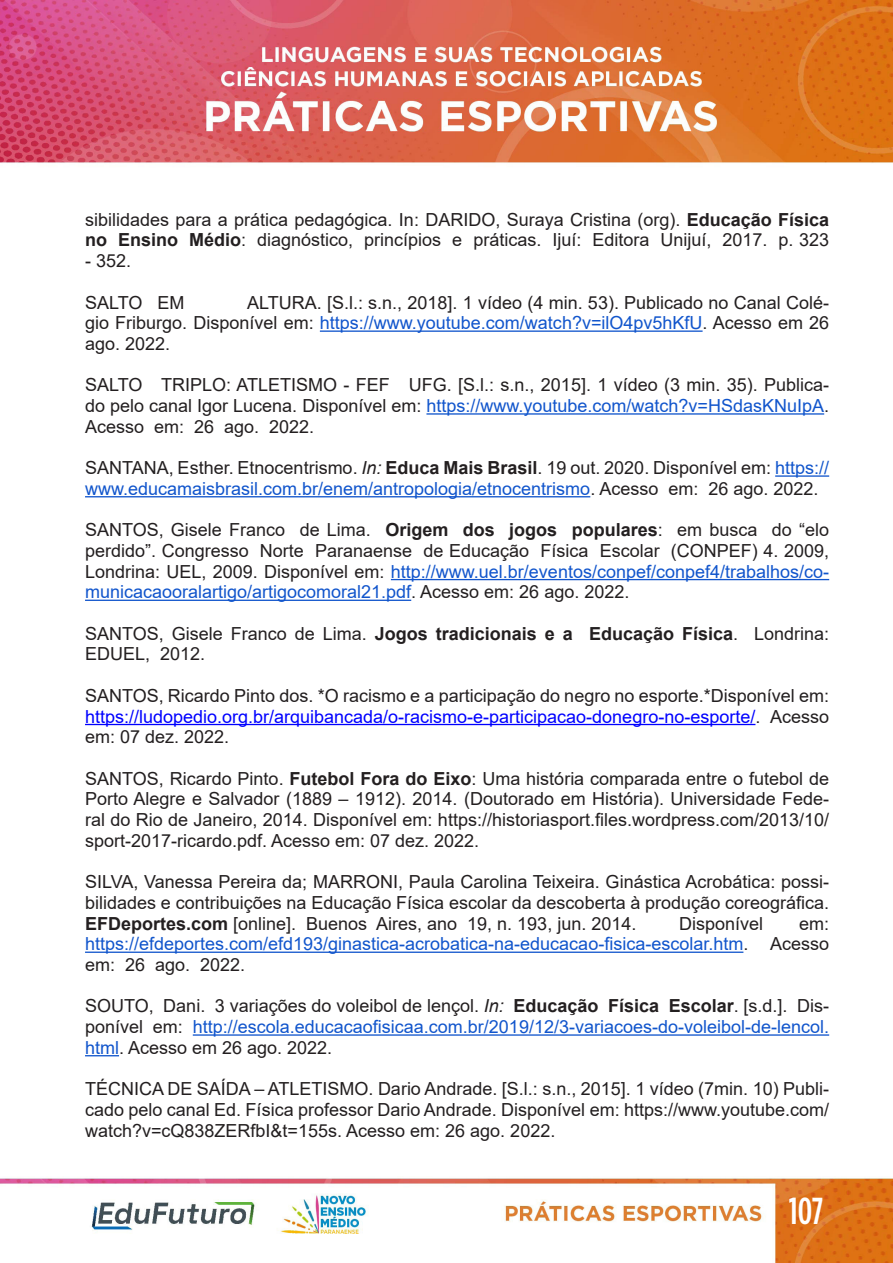
<style>
.page{position:relative;width:893px;height:1263px;background:#fff}
.page>*{position:absolute;margin:0;border:0;box-sizing:border-box;transform-origin:0 0}
.t1{font:500 37.5px "Gotham Condensed";color:#fff}
.t2{font:18px/20.7px "Arial";color:#231f20;text-align:justify}
.t3{font:18px/20.7px "Arial";color:#15c;text-align:justify}
.s1{font-weight:700}
.s2{color:#15c}
.s3{font-style:italic}
.s4{color:#00f}
.s5{color:#231f20}
.s6{font-style:italic;color:#231f20}
.s7{font-weight:700;color:#231f20}
</style>
<div class="page">
<img style="left:0;top:0;width:893px;height:1263px">
<hr style="left:320px;top:330px;width:383px;height:2px;background:#15c">
<hr style="left:426px;top:413px;width:398px;height:2px;background:#15c">
<hr style="left:775px;top:475px;width:54px;height:2px;background:#15c">
<hr style="left:85px;top:496px;width:505px;height:1px;background:#15c">
<hr style="left:391px;top:579px;width:438px;height:1px;background:#15c">
<hr style="left:85px;top:600px;width:326px;height:1px;background:#15c">
<hr style="left:85px;top:724px;width:670px;height:1px;background:#00f">
<hr style="left:85px;top:951px;width:658px;height:2px;background:#15c">
<hr style="left:193px;top:1034px;width:636px;height:2px;background:#15c">
<hr style="left:85px;top:1055px;width:34px;height:1px;background:#15c">
<p class="t2" style="left:85px;top:209px;width:746px">sibilidades para a prática pedagógica. In: DARIDO, Suraya Cristina (org). <span class="s1">Educação Física no Ensino Médio</span>: diagnóstico, princípios e práticas. Ijuí: Editora Unijuí, 2017. p. 323</p>
<p class="t2" style="left:85px;top:250px;width:48px">- 352.</p>
<p class="t2" style="left:85px;top:292px;width:101px">SALTO EM</p>
<p class="t2" style="left:85px;top:292px;width:746px;text-indent:162px">ALTURA. [S.l.: s.n., 2018]. 1 vídeo (4 min. 53). Publicado no Canal Colé&shy;gio Friburgo. Disponível em: <span class="s2">https://www.youtube.com/watch?v=ilO4pv5hKfU</span>. Acesso em 26 ago. 2022.</p>
<p class="t2" style="left:85px;top:375px;width:746px">SALTO TRIPLO: ATLETISMO - FEF UFG. [S.l.: s.n., 2015]. 1 vídeo (3 min. 35). Publica&shy;do pelo canal Igor Lucena. Disponível em: <span class="s2">https://www.youtube.com/watch?v=HSdasKNuIpA</span>.<br>Acesso em: 26 ago. 2022.</p>
<p class="t2" style="left:85px;top:457px;width:746px">SANTANA, Esther. Etnocentrismo. <span class="s3">In:</span> <span class="s1">Educa Mais Brasil</span>. 19 out. 2020. Disponível em: <span class="s2">https:// www.educamaisbrasil.com.br/enem/antropologia/etnocentrismo</span>. Acesso em: 26 ago. 2022.</p>
<p class="t2" style="left:85px;top:519px;width:746px">SANTOS, Gisele Franco de Lima. <span class="s1">Origem dos jogos populares</span>: em busca do “elo perdido”. Congresso Norte Paranaense de Educação Física Escolar (CONPEF) 4. 2009, Londrina: UEL, 2009. Disponível em: <span class="s2">http://www.uel.br/eventos/conpef/conpef4/trabalhos/co&shy;municacaooralartigo/artigocomoral21.pdf</span>. Acesso em: 26 ago. 2022.</p>
<p class="t2" style="left:85px;top:623px;width:746px">SANTOS, Gisele Franco de Lima. <span class="s1">Jogos tradicionais e a Educação Física</span>. Londrina:<br>EDUEL, 2012.</p>
<p class="t2" style="left:85px;top:685px;width:746px">SANTOS, Ricardo Pinto dos. *O racismo e a participação do negro no esporte.*Disponível em: <span class="s4">https://ludopedio.org.br/arquibancada/o-racismo-e-participacao-donegro-no-esporte/</span>. Acesso em: 07 dez. 2022.</p>
<p class="t2" style="left:85px;top:768px;width:746px">SANTOS, Ricardo Pinto. <span class="s1">Futebol Fora do Eixo</span>: Uma história comparada entre o futebol de Porto Alegre e Salvador (1889 – 1912). 2014. (Doutorado em História). Universidade Fede&shy;ral do Rio de Janeiro, 2014. Disponível em: https://historiasport.files.wordpress.com/2013/10/ sport-2017-ricardo.pdf. Acesso em: 07 dez. 2022.</p>
<p class="t2" style="left:85px;top:871px;width:746px">SILVA, Vanessa Pereira da; MARRONI, Paula Carolina Teixeira. Ginástica Acrobática: possi&shy;bilidades e contribuições na Educação Física escolar da descoberta à produção coreográfica.<br><span class="s1">EFDeportes.com</span> [online]. Buenos Aires, ano 19, n. 193, jun. 2014.</p>
<p class="t2" style="left:679px;top:913px;width:86px">Disponível</p>
<p class="t3" style="left:85px;top:913px;width:746px;text-indent:714px"><span class="s5">em: </span>https://efdeportes.com/efd193/ginastica-acrobatica-na-educacao-fisica-escolar.htm<span class="s5">. Acesso em: 26 ago. 2022.</span></p>
<p class="t3" style="left:85px;top:996px;width:746px"><span class="s5">SOUTO, Dani. 3 variações do voleibol de lençol.</span> <span class="s6">In:</span> <span class="s7">Educação Física Escolar</span><span class="s5">. [s.d.]. Dis&shy;ponível em:</span> http://escola.educacaofisicaa.com.br/2019/12/3-variacoes-do-voleibol-de-lencol. html<span class="s5">. Acesso em 26 ago. 2022.</span></p>
<p class="t2" style="left:85px;top:1078px;width:746px">TÉCNICA DE SAÍDA – ATLETISMO. Dario Andrade. [S.l.: s.n., 2015]. 1 vídeo (7min. 10) Publi&shy;cado pelo canal Ed. Física professor Dario Andrade. Disponível em: https://www.youtube.com/ watch?v=cQ838ZERfbI&amp;t=155s. Acesso em: 26 ago. 2022.</p>
<h1 class="t1" style="left:789px;top:1190px;width:36px">107</h1>
</div>
